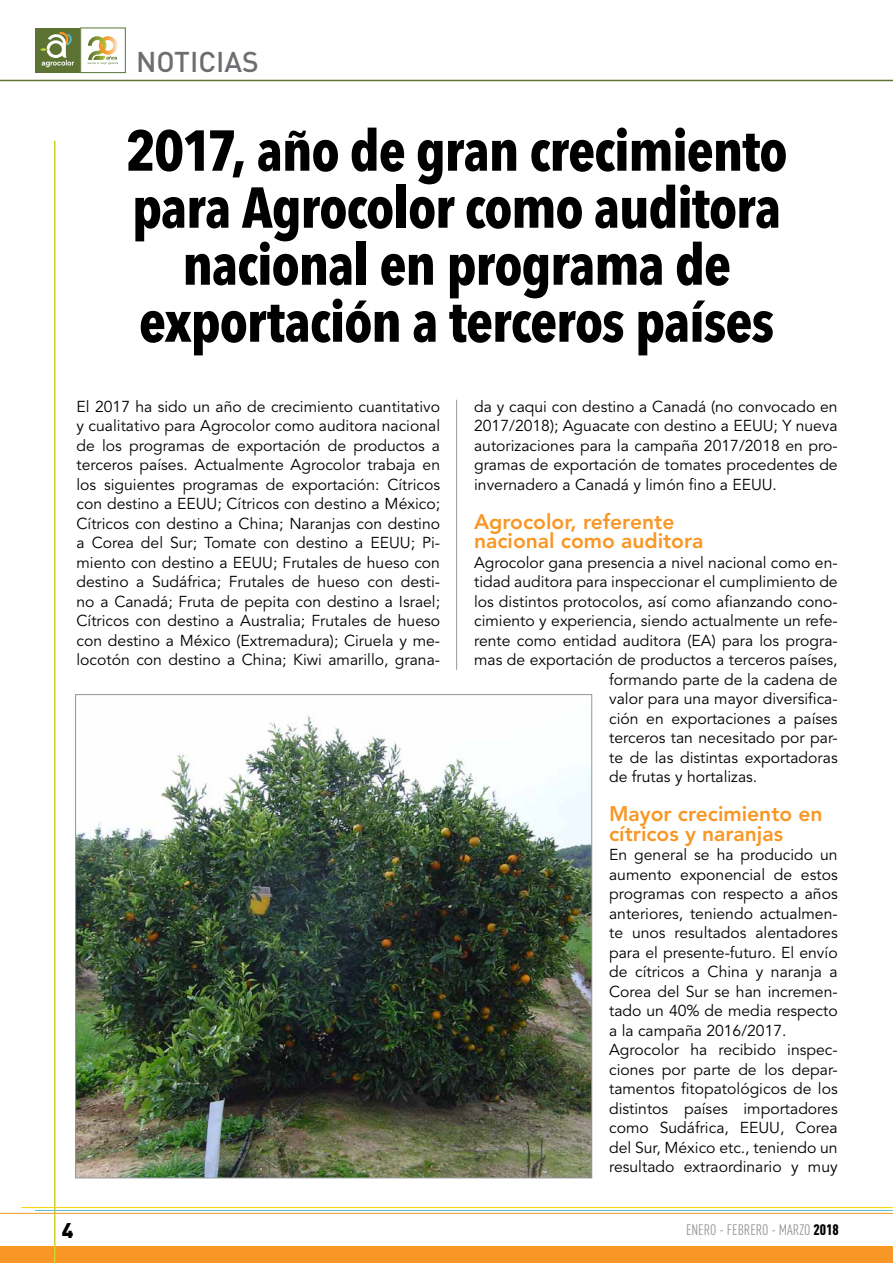
<style>
.page{position:relative;width:893px;height:1263px;background:#fff}
.page>*{position:absolute;margin:0;border:0;box-sizing:border-box;transform-origin:0 0}
.t1{font:700 57px/57px "Avenir Next Condensed";letter-spacing:-.02em;color:#000;text-align:center}
.t2{font:500 28.35px "DIN";color:#6d6e71}
.t3{font:800 21px/19.5px "Avenir LT Std";color:#f89725}
.t4{font:900 21px "DIN";color:#000}
.t5{font:15.75px/19.5px "Avenir LT Std";color:#000;text-align:justify}
.t6{font:15px "DIN Cond";color:#939598}
.s1{font-weight:900;color:#000}
</style>
<div class="page">
<div style="left:0;top:1246px;width:893px;height:17px;background:#f89725"></div>
<hr style="left:54px;top:141px;width:2px;height:1122px;background:#cad32b">
<hr style="left:21px;top:1207px;width:872px;height:1px;background:#fed401">
<hr style="left:0;top:1213px;width:893px;height:1px;background:#f29a1f">
<hr style="left:0;top:80px;width:893px;height:1px;background:#5e7333">
<hr style="left:35px;top:1210px;width:858px;height:1px;background:#57c0d9">
<div style="left:35px;top:28px;width:45px;height:45px;background:#5c7334"></div>
<svg style="left:40px;top:32px;width:34px;height:35px"></svg>
<svg style="left:88px;top:36px;width:30px;height:29px"></svg>
<hr style="left:456px;top:400px;width:1px;height:270px;background:#939598">
<img style="left:77px;top:715px;width:513px;height:461px">
<h2 class="t2" style="left:136px;top:44px;width:124px">NOTICIAS</h2>
<h1 class="t1" style="left:126px;top:122px;width:663px">2017, año de gran crecimiento para Agrocolor como auditora nacional en programa de exportación a terceros países</h1>
<p class="t5" style="left:77px;top:397px;width:365px">El 2017 ha sido un año de crecimiento cuantitativo y cualitativo para Agrocolor como auditora nacional de los programas de exportación de productos a terceros países. Actualmente Agrocolor trabaja en los siguientes programas de exportación: Cítricos con destino a EEUU; Cítricos con destino a México; Cítricos con destino a China; Naranjas con destino a Corea del Sur; Tomate con destino a EEUU; Pi&shy;miento con destino a EEUU; Frutales de hueso con destino a Sudáfrica; Frutales de hueso con desti&shy;no a Canadá; Fruta de pepita con destino a Israel; Cítricos con destino a Australia; Frutales de hueso con destino a México (Extremadura); Ciruela y me&shy;locotón con destino a China; Kiwi amarillo, grana-</p>
<p class="t5" style="left:474px;top:397px;width:365px">da y caqui con destino a Canadá (no convocado en 2017/2018); Aguacate con destino a EEUU; Y nueva autorizaciones para la campaña 2017/2018 en pro&shy;gramas de exportación de tomates procedentes de invernadero a Canadá y limón fino a EEUU.</p>
<h3 class="t3" style="left:474px;top:512px;width:231px">Agrocolor, referente nacional como auditora</h3>
<p class="t5" style="left:474px;top:553px;width:365px">Agrocolor gana presencia a nivel nacional como en-</p>
<p class="t5" style="left:474px;top:572px;width:365px">tidad auditora para inspeccionar el cumplimiento de</p>
<p class="t5" style="left:474px;top:592px;width:365px">los distintos protocolos, así como afianzando cono-</p>
<p class="t5" style="left:474px;top:611px;width:365px">cimiento y experiencia, siendo actualmente un refe-</p>
<p class="t5" style="left:474px;top:631px;width:365px">rente como entidad auditora (EA) para los progra-</p>
<p class="t5" style="left:474px;top:650px;width:365px">mas de exportación de productos a terceros países,</p>
<p class="t5" style="left:609px;top:670px;width:230px">formando parte de la cadena de</p>
<p class="t5" style="left:609px;top:689px;width:230px">valor para una mayor diversifica-</p>
<p class="t5" style="left:609px;top:709px;width:230px">ción en exportaciones a países</p>
<p class="t5" style="left:609px;top:728px;width:230px">terceros tan necesitado por par-</p>
<p class="t5" style="left:609px;top:748px;width:230px">te de las distintas exportadoras</p>
<p class="t5" style="left:609px;top:767px;width:150px">de frutas y hortalizas.</p>
<h3 class="t3" style="left:609px;top:804px;width:215px">Mayor crecimiento en cítricos y naranjas</h3>
<p class="t5" style="left:609px;top:845px;width:230px;text-align:left">En general se ha producido un aumento exponencial de estos programas con respecto a años anteriores, teniendo actualmen&shy;te unos resultados alentadores para el presente-futuro. El envío de cítricos a China y naranja a<br>Corea del Sur se han incremen&shy;tado un 40% de media respecto a la campaña 2016/2017.<br>Agrocolor ha recibido inspec&shy;ciones por parte de los depar&shy;tamentos fitopatológicos de los distintos países importadores como Sudáfrica, EEUU, Corea del Sur, México etc., teniendo un resultado extraordinario y muy</p>
<h3 class="t4" style="left:62px;top:1217px;width:13px">4</h3>
<p class="t6" style="left:686px;top:1221px;width:154px">ENERO - FEBRERO - MARZO <span class="s1">2018</span></p>
</div>
